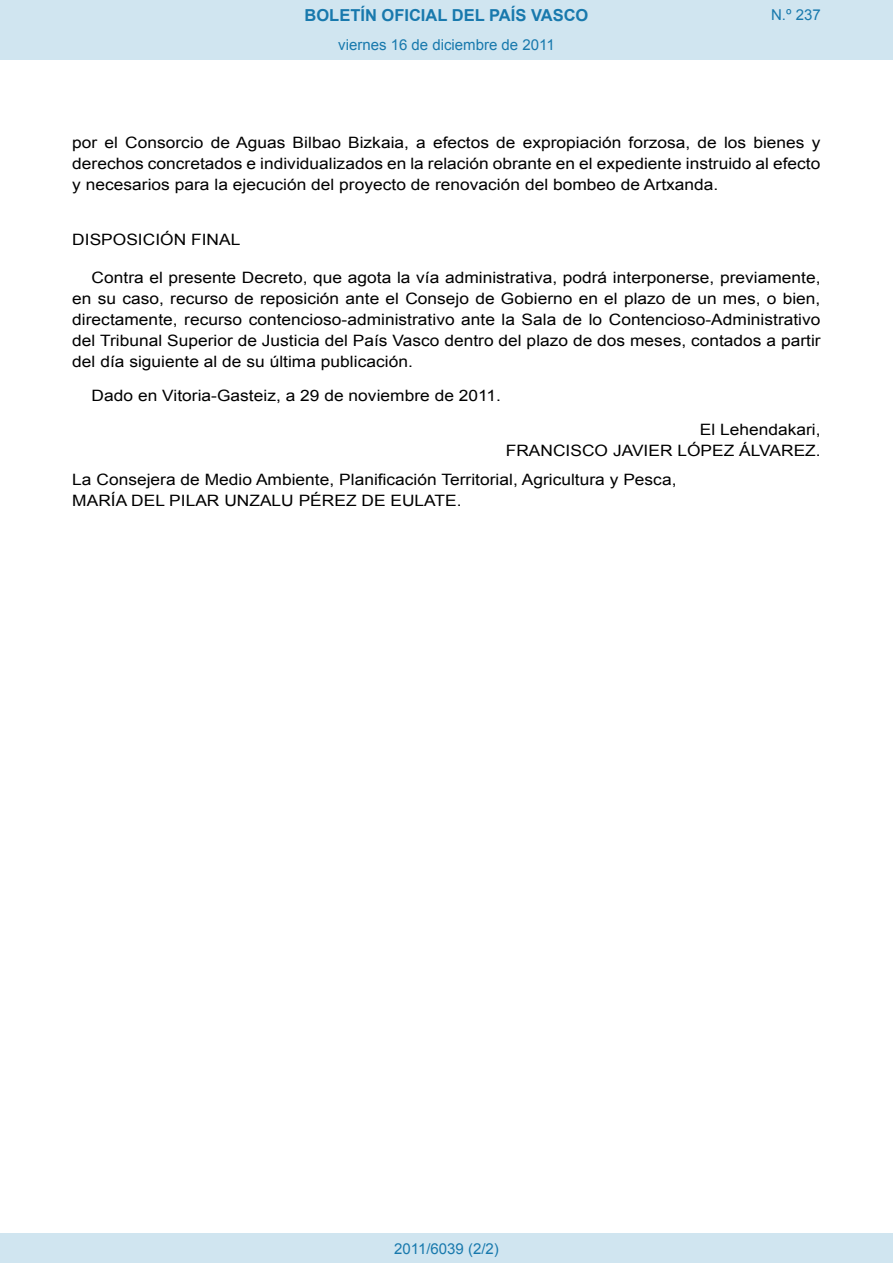
<style>
.page{position:relative;width:893px;height:1263px;background:#fff}
.page>*{position:absolute;margin:0;border:0;box-sizing:border-box;transform-origin:0 0}
.t1{font:700 16.5px "Arial";color:#1879ad}
.BOPVDetalle{font:15.6px/21px "Arial";color:#000;text-align:justify;scale:1.11 1}
.BOPVFirmaPuesto{font:15.6px "Arial";color:#000;scale:1.11 1}
.BOPVFirmaLugFec{font:15.6px "Arial";color:#000;scale:1.11 1}
.BOPVFirmaNombre{font:15.6px "Arial";color:#000;scale:1.11 1}
.BOPVNombreLehen2{font:15.6px "Arial";color:#000;scale:1.11 1}
.BOPVDisposicion{font:15.6px "Arial";color:#000;scale:1.11 1}
.BOPVPuestoLehen2{font:15.6px "Arial";color:#000;scale:1.11 1}
.Paginacion_Centro{font:15px "Arial";color:#1879ad}
</style>
<div class="page">
<div style="left:0;top:0;width:893px;height:60px;background:#d0e5f0"></div>
<div style="left:0;top:1233px;width:893px;height:30px;background:#d0e5f0"></div>
<p class="t1" style="left:305px;top:4px;width:285px">BOLETÍN OFICIAL DEL PAÍS VASCO</p>
<p class="Paginacion_Centro" style="left:338px;top:35px;width:218px">viernes 16 de diciembre de 2011</p>
<p class="Paginacion_Centro" style="left:771px;top:5px;width:51px">N.º 237</p>
<p class="BOPVDetalle" style="left:72px;top:132px;width:675px">por el Consorcio de Aguas Bilbao Bizkaia, a efectos de expropiación forzosa, de los bienes y derechos concretados e individualizados en la relación obrante en el expediente instruido al efecto y necesarios para la ejecución del proyecto de renovación del bombeo de Artxanda.</p>
<p class="BOPVDisposicion" style="left:72px;top:229px;width:153px">DISPOSICIÓN FINAL</p>
<p class="BOPVDetalle" style="left:72px;top:267px;width:676px;text-indent:19px">Contra el presente Decreto, que agota la vía administrativa, podrá interponerse, previamente, en su caso, recurso de reposición ante el Consejo de Gobierno en el plazo de un mes, o bien, directamente, recurso contencioso-administrativo ante la Sala de lo Contencioso-Administrativo del Tribunal Superior de Justicia del País Vasco dentro del plazo de dos meses, contados a partir del día siguiente al de su última publicación.</p>
<p class="BOPVFirmaLugFec" style="left:92px;top:385px;width:370px">Dado en Vitoria-Gasteiz, a 29 de noviembre de 2011.</p>
<p class="BOPVPuestoLehen2" style="left:700px;top:419px;width:110px">El Lehendakari,</p>
<p class="BOPVNombreLehen2" style="left:506px;top:440px;width:285px">FRANCISCO JAVIER LÓPEZ ÁLVAREZ.</p>
<p class="BOPVFirmaPuesto" style="left:72px;top:469px;width:546px">La Consejera de Medio Ambiente, Planificación Territorial, Agricultura y Pesca,</p>
<p class="BOPVFirmaNombre" style="left:72px;top:490px;width:352px">MARÍA DEL PILAR UNZALU PÉREZ DE EULATE.</p>
<p class="Paginacion_Centro" style="left:394px;top:1238px;width:106px">2011/6039 (2/2)</p>
</div>
